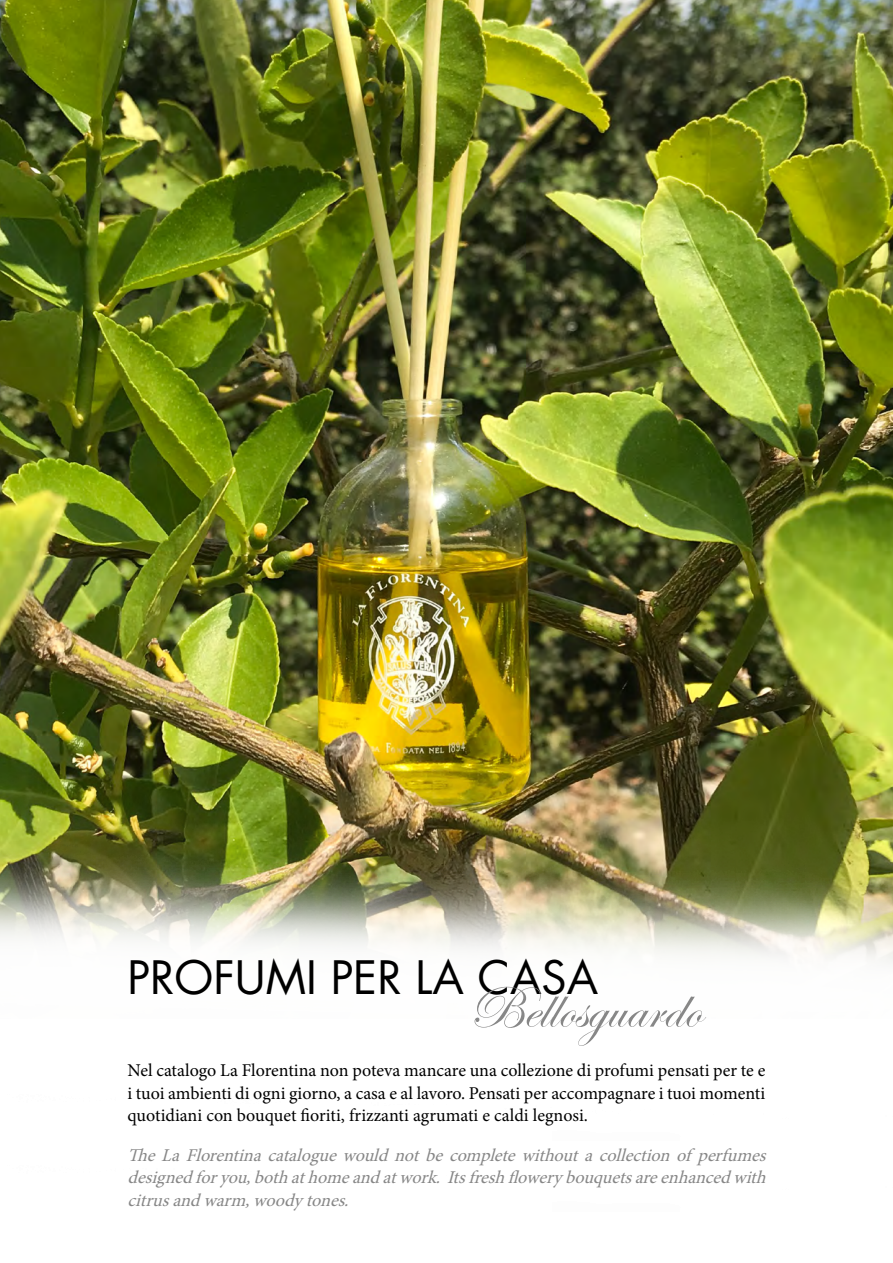
<style>
.page{position:relative;width:893px;height:1263px;background:#fff}
.page>*{position:absolute;margin:0;border:0;box-sizing:border-box;transform-origin:0 0}
.t1{font:60px "Edwardian Script ITC";color:#878787}
.t2{font:45px "Futura LT";color:#000}
.t3{font:18px/22.5px "Minion Pro";color:#000;text-align:justify}
.t4{font:italic 18px/22.5px "Minion Pro";color:#878787;text-align:justify}
</style>
<div class="page">
<img style="left:0;top:0;width:893px;height:726px">
<img style="left:0;top:726px;width:893px;height:118px">
<img style="left:0;top:844px;width:893px;height:119px">
<h2 class="t2" style="left:128px;top:949px;width:472px">PROFUMI PER LA CASA</h2>
<h1 class="t1" style="left:468px;top:975px;width:235px">Bellosguardo</h1>
<p class="t3" style="left:128px;top:1059px;width:639px">Nel catalogo La Florentina non poteva mancare una collezione di profumi pensati per te e i tuoi ambienti di ogni giorno, a casa e al lavoro. Pensati per accompagnare i tuoi momenti quotidiani con bouquet fioriti, frizzanti agrumati e caldi legnosi.</p>
<p class="t4" style="left:128px;top:1143px;width:646px">TheLaFlorentinacataloguewouldnotbecompletewithoutacollectionof perfumes designedforyou,bothathomeandatwork.Itsfreshflowerybouquetsareenhancedwith citrusandwarm,woodytones.</p>
</div>
